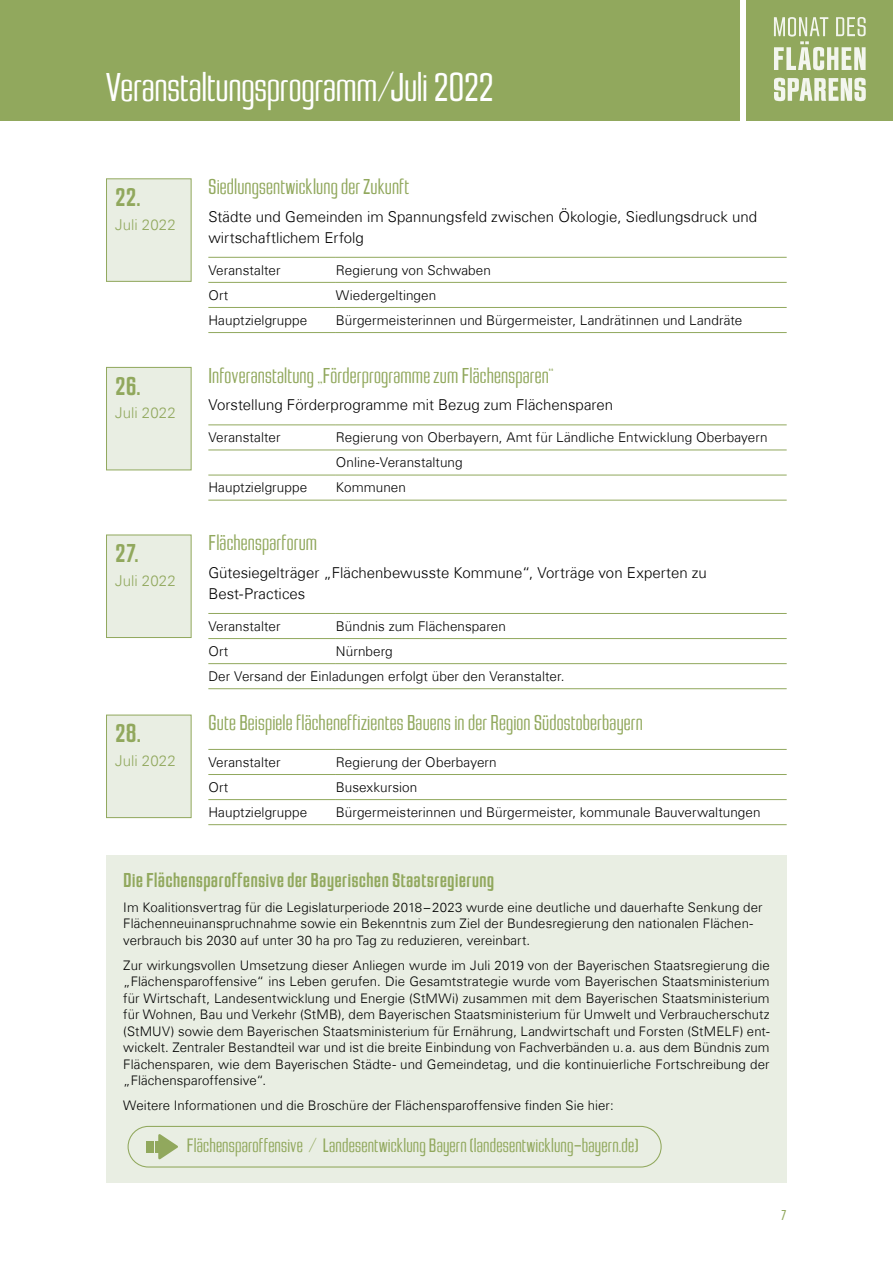
<style>
.page{position:relative;width:893px;height:1263px;background:#fff}
.page>*{position:absolute;margin:0;border:0;box-sizing:border-box;transform-origin:0 0}
.t1{font:300 42px "Jay Gothic URW";letter-spacing:-.005em;color:#fff}
.Verwendet_Standard{font:27px "Jay Gothic URW";letter-spacing:-.01em;color:#91a85d}
.Verwendet_H2_Programm{font:300 22.5px "Jay Gothic URW";letter-spacing:.005em;color:#91a85d}
.t2{font:21px "Jay Gothic URW";letter-spacing:.005em;color:#91a85d}
.t3{font:300 20.25px "Jay Gothic URW";letter-spacing:.01em;color:#91a85d}
.Verwendet_Programmbeschreibung{font:300 15px/21px "Univers Com 45";color:#000}
.Verwendet_Standard-2{font:300 15px "Univers Com 45";letter-spacing:.005em;color:#91a85d}
.t4{font:300 15px "Jay Gothic URW";color:#91a85d}
.Verwendet_Programm_Tabelle{font:300 13.5px "Univers Com 45";letter-spacing:.005em;color:#000}
.t5{font:300 13.2px/16.5px "Univers Com 45";letter-spacing:.005em;color:#000}
</style>
<div class="page">
<div style="left:0;top:0;width:739px;height:120px;background:#91a85d"></div>
<div style="left:747px;top:0;width:146px;height:120px;background:#91a85d"></div>
<hr style="left:208px;top:257px;width:128px;height:1px;background:#91a85d">
<hr style="left:336px;top:257px;width:451px;height:1px;background:#91a85d">
<hr style="left:208px;top:282px;width:128px;height:1px;background:#91a85d">
<hr style="left:336px;top:282px;width:451px;height:1px;background:#91a85d">
<hr style="left:208px;top:307px;width:128px;height:1px;background:#91a85d">
<hr style="left:336px;top:307px;width:451px;height:1px;background:#91a85d">
<hr style="left:208px;top:332px;width:128px;height:1px;background:#91a85d">
<hr style="left:336px;top:332px;width:451px;height:1px;background:#91a85d">
<hr style="left:208px;top:425px;width:128px;height:1px;background:#91a85d">
<hr style="left:336px;top:425px;width:451px;height:1px;background:#91a85d">
<hr style="left:208px;top:450px;width:128px;height:1px;background:#91a85d">
<hr style="left:336px;top:450px;width:451px;height:1px;background:#91a85d">
<hr style="left:208px;top:475px;width:128px;height:1px;background:#91a85d">
<hr style="left:336px;top:475px;width:451px;height:1px;background:#91a85d">
<hr style="left:208px;top:500px;width:128px;height:1px;background:#91a85d">
<hr style="left:336px;top:500px;width:451px;height:1px;background:#91a85d">
<hr style="left:208px;top:613px;width:128px;height:1px;background:#91a85d">
<hr style="left:336px;top:613px;width:451px;height:1px;background:#91a85d">
<hr style="left:208px;top:638px;width:128px;height:1px;background:#91a85d">
<hr style="left:336px;top:638px;width:451px;height:1px;background:#91a85d">
<hr style="left:208px;top:663px;width:128px;height:1px;background:#91a85d">
<hr style="left:336px;top:663px;width:451px;height:1px;background:#91a85d">
<hr style="left:208px;top:688px;width:128px;height:1px;background:#91a85d">
<hr style="left:336px;top:688px;width:451px;height:1px;background:#91a85d">
<hr style="left:208px;top:749px;width:128px;height:1px;background:#91a85d">
<hr style="left:336px;top:749px;width:451px;height:1px;background:#91a85d">
<hr style="left:208px;top:774px;width:128px;height:1px;background:#91a85d">
<hr style="left:336px;top:774px;width:451px;height:1px;background:#91a85d">
<hr style="left:208px;top:799px;width:128px;height:1px;background:#91a85d">
<hr style="left:336px;top:799px;width:451px;height:1px;background:#91a85d">
<hr style="left:208px;top:824px;width:128px;height:1px;background:#91a85d">
<hr style="left:336px;top:824px;width:451px;height:1px;background:#91a85d">
<div style="left:106px;top:855px;width:681px;height:327px;background:#e9eee3"></div>
<svg style="left:147px;top:1134px;width:31px;height:25px"></svg>
<div style="left:128px;top:1126px;width:534px;height:41px;border:1px solid #91a85d;border-radius:20px"></div>
<div style="left:107px;top:179px;width:84px;height:102px;background:#e9eee3"></div>
<div style="left:106px;top:179px;width:85px;height:103px;border:1px solid #91a85d"></div>
<div style="left:107px;top:367px;width:84px;height:103px;background:#e9eee3"></div>
<div style="left:106px;top:367px;width:85px;height:103px;border:1px solid #91a85d"></div>
<div style="left:107px;top:535px;width:84px;height:102px;background:#e9eee3"></div>
<div style="left:106px;top:535px;width:85px;height:103px;border:1px solid #91a85d"></div>
<div style="left:107px;top:715px;width:84px;height:103px;background:#e9eee3"></div>
<div style="left:106px;top:715px;width:85px;height:103px;border:1px solid #91a85d"></div>
<svg style="left:774px;top:17px;width:92px;height:53px"></svg>
<svg style="left:774px;top:78px;width:92px;height:23px"></svg>
<h1 class="t1" style="left:106px;top:64px;width:389px">Veranstaltungsprogramm/Juli 2022</h1>
<h1 class="Verwendet_Standard" style="left:115px;top:183px;width:27px">22.</h1>
<h1 class="Verwendet_Standard-2" style="left:115px;top:215px;width:62px">Juli 2022</h1>
<h1 class="Verwendet_Standard" style="left:115px;top:371px;width:27px">26.</h1>
<h1 class="Verwendet_Standard-2" style="left:115px;top:404px;width:62px">Juli 2022</h1>
<h1 class="Verwendet_Standard" style="left:115px;top:539px;width:25px">27.</h1>
<h1 class="Verwendet_Standard-2" style="left:115px;top:572px;width:62px">Juli 2022</h1>
<h1 class="Verwendet_Standard" style="left:115px;top:719px;width:27px">28.</h1>
<h1 class="Verwendet_Standard-2" style="left:115px;top:752px;width:62px">Juli 2022</h1>
<p class="Verwendet_H2_Programm" style="left:209px;top:174px;width:202px">Siedlungsentwicklung der Zukunft</p>
<p class="Verwendet_Programmbeschreibung" style="left:208px;top:206px;width:550px">Städte und Gemeinden im Spannungsfeld zwischen Ökologie, Siedlungsdruck und wirtschaftlichem Erfolg</p>
<p class="Verwendet_Programm_Tabelle" style="left:208px;top:262px;width:74px">Veranstalter</p>
<p class="Verwendet_Programm_Tabelle" style="left:336px;top:262px;width:157px">Regierung von Schwaben</p>
<p class="Verwendet_Programm_Tabelle" style="left:208px;top:287px;width:22px">Ort</p>
<p class="Verwendet_Programm_Tabelle" style="left:336px;top:287px;width:102px">Wiedergeltingen</p>
<p class="Verwendet_Programm_Tabelle" style="left:208px;top:312px;width:101px">Hauptzielgruppe</p>
<p class="Verwendet_Programm_Tabelle" style="left:336px;top:312px;width:408px">Bürgermeisterinnen und Bürgermeister, Landrätinnen und Landräte</p>
<p class="Verwendet_H2_Programm" style="left:209px;top:363px;width:347px">Infoveranstaltung „Förderprogramme zum Flächensparen“</p>
<p class="Verwendet_Programmbeschreibung" style="left:208px;top:394px;width:406px">Vorstellung Förderprogramme mit Bezug zum Flächensparen</p>
<p class="Verwendet_Programm_Tabelle" style="left:208px;top:429px;width:74px">Veranstalter</p>
<p class="Verwendet_Programm_Tabelle" style="left:336px;top:429px;width:433px">Regierung von Oberbayern, Amt für Ländliche Entwicklung Oberbayern</p>
<p class="Verwendet_Programm_Tabelle" style="left:336px;top:454px;width:128px">Online-Veranstaltung</p>
<p class="Verwendet_Programm_Tabelle" style="left:208px;top:479px;width:101px">Hauptzielgruppe</p>
<p class="Verwendet_Programm_Tabelle" style="left:336px;top:479px;width:72px">Kommunen</p>
<p class="Verwendet_H2_Programm" style="left:209px;top:530px;width:110px">Flächensparforum</p>
<p class="Verwendet_Programmbeschreibung" style="left:208px;top:562px;width:500px">Gütesiegelträger „Flächenbewusste Kommune“, Vorträge von Experten zu<br>Best-Practices</p>
<p class="Verwendet_Programm_Tabelle" style="left:208px;top:618px;width:74px">Veranstalter</p>
<p class="Verwendet_Programm_Tabelle" style="left:336px;top:618px;width:171px">Bündnis zum Flächensparen</p>
<p class="Verwendet_Programm_Tabelle" style="left:208px;top:643px;width:22px">Ort</p>
<p class="Verwendet_Programm_Tabelle" style="left:336px;top:643px;width:58px">Nürnberg</p>
<p class="Verwendet_Programm_Tabelle" style="left:208px;top:668px;width:358px">Der Versand der Einladungen erfolgt über den Veranstalter.</p>
<p class="Verwendet_H2_Programm" style="left:209px;top:710px;width:436px">Gute Beispiele flächeneffizientes Bauens in der Region Südostoberbayern</p>
<p class="Verwendet_Programm_Tabelle" style="left:208px;top:754px;width:74px">Veranstalter</p>
<p class="Verwendet_Programm_Tabelle" style="left:336px;top:754px;width:162px">Regierung der Oberbayern</p>
<p class="Verwendet_Programm_Tabelle" style="left:208px;top:779px;width:22px">Ort</p>
<p class="Verwendet_Programm_Tabelle" style="left:336px;top:779px;width:83px">Busexkursion</p>
<p class="Verwendet_Programm_Tabelle" style="left:208px;top:804px;width:101px">Hauptzielgruppe</p>
<p class="Verwendet_Programm_Tabelle" style="left:336px;top:804px;width:426px">Bürgermeisterinnen und Bürgermeister, kommunale Bauverwaltungen</p>
<h3 class="t2" style="left:123px;top:868px;width:373px">Die Flächensparoffensive der Bayerischen Staatsregierung</h3>
<p class="t5" style="left:123px;top:899px;width:641px">Im Koalitionsvertrag für die Legislaturperiode 2018–2023 wurde eine deutliche und dauerhafte Senkung der<br>Flächenneuinanspruchnahme sowie ein Bekenntnis zum Ziel der Bundesregierung den nationalen Flächen&shy;verbrauch bis 2030 auf unter 30 ha pro Tag zu reduzieren, vereinbart.</p>
<p class="t5" style="left:123px;top:957px;width:648px;text-align:justify">Zur wirkungsvollen Umsetzung dieser Anliegen wurde im Juli 2019 von der Bayerischen Staatsregierung die „Flächensparoffensive“ ins Leben gerufen. Die Gesamtstrategie wurde vom Bayerischen Staatsministerium für Wirtschaft, Landesentwicklung und Energie (StMWi) zusammen mit dem Bayerischen Staatsministerium für Wohnen, Bau und Verkehr (StMB), dem Bayerischen Staatsministerium für Umwelt und Verbraucherschutz (StMUV) sowie dem Bayerischen Staatsministerium für Ernährung, Landwirtschaft und Forsten (StMELF) ent&shy;wickelt. Zentraler Bestandteil war und ist die breite Einbindung von Fachverbänden u.a. aus dem Bündnis zum Flächensparen, wie dem Bayerischen Städte- und Gemeindetag, und die kontinuierliche Fortschreibung der „Flächensparoffensive“.</p>
<p class="t5" style="left:123px;top:1097px;width:492px">Weitere Informationen und die Broschüre der Flächensparoffensive finden Sie hier:</p>
<h3 class="t3" style="left:187px;top:1134px;width:453px">Flächensparoffensive / Landesentwicklung Bayern (landesentwicklung-bayern.de)</h3>
<p class="t4" style="left:781px;top:1207px;width:7px">7</p>
</div>
